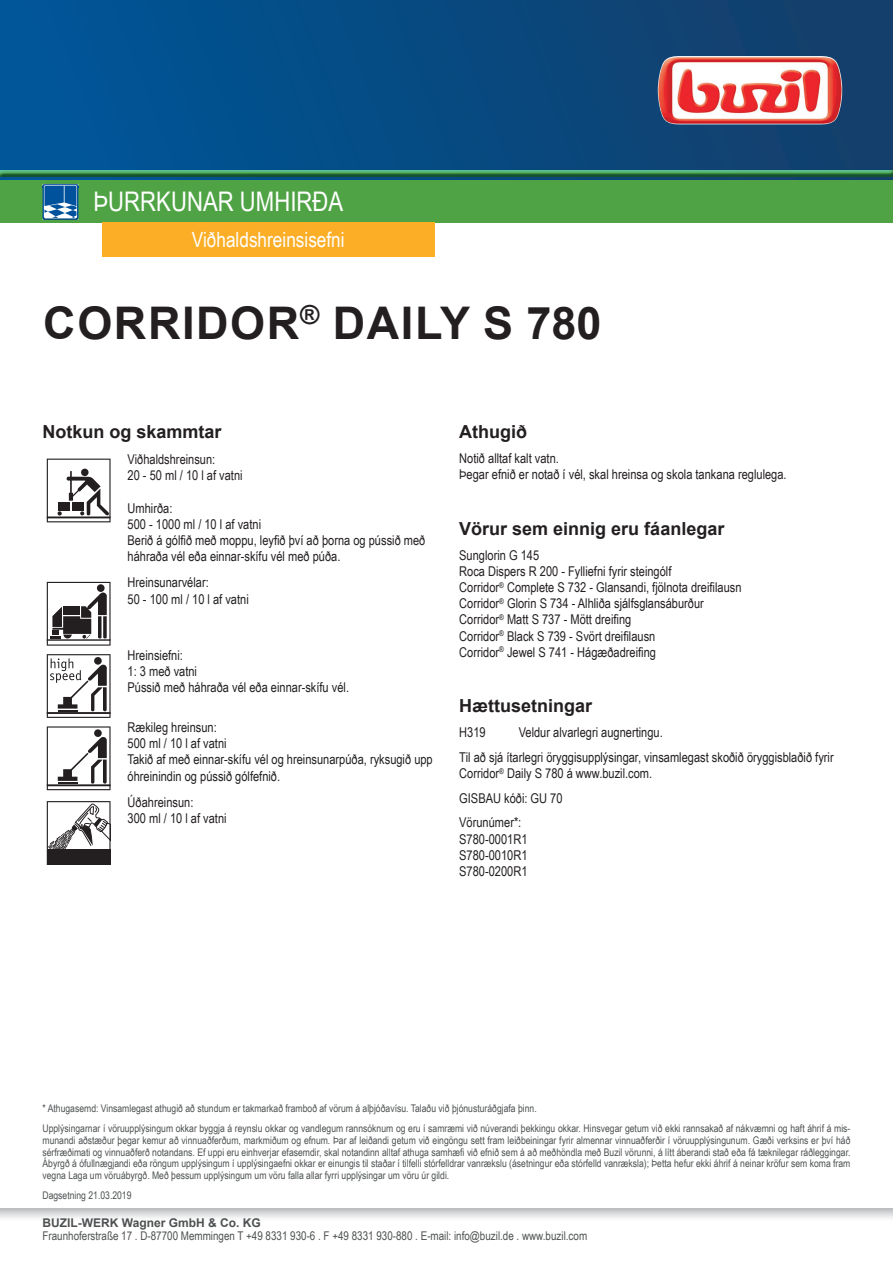
<style>
.page{position:relative;width:893px;height:1263px;background:#fff}
.page>*{position:absolute;margin:0;border:0;box-sizing:border-box;transform-origin:0 0}
.t1{font:700 45px "Arial";letter-spacing:.035em;color:#231f20}
.t2{font:27px "Arial Narrow";color:#fff}
.t3{font:21px "Arial Narrow";color:#fff}
.t4{font:700 18px "Arial";color:#231f20}
.t5{font:13.5px/16.2px "Arial Narrow";color:#231f20}
.t6{font:12px "Arial Narrow";color:#4e5151}
.t7{font:700 12px "Arial";color:#4e5151}
.t8{font:10.5px/11.7px "Arial Narrow";color:#4d5152}
</style>
<div class="page">
<svg style="left:0;top:1209px;width:893px;height:9px;background:#d9dadc"></svg>
<svg style="left:47px;top:459px;width:64px;height:63px"></svg>
<svg style="left:47px;top:582px;width:64px;height:64px"></svg>
<svg style="left:47px;top:654px;width:64px;height:64px"></svg>
<svg style="left:47px;top:726px;width:64px;height:64px"></svg>
<svg style="left:47px;top:801px;width:64px;height:64px"></svg>
<div style="left:0;top:0;width:893px;height:180px;background:linear-gradient(to right,#00569a,#143e69)"></div>
<img style="left:658px;top:56px;width:184px;height:68px">
<hr style="left:0;top:0;width:1px;height:180px;background:#015599">
<div style="left:0;top:169px;width:893px;height:8px;background:#015599;opacity:.75"></div>
<div style="left:0;top:180px;width:893px;height:43px;background:#4fa345"></div>
<img style="left:43px;top:184px;width:35px;height:36px">
<svg style="left:44px;top:185px;width:35px;height:33px"></svg>
<div style="left:102px;top:223px;width:333px;height:34px;background:#fbae26"></div>
<h2 class="t2" style="left:94px;top:182px;width:251px">ÞURRKUNAR UMHIRÐA</h2>
<h3 class="t3" style="left:192px;top:225px;width:154px">Viðhaldshreinsisefni</h3>
<h1 class="t1" style="left:43px;top:291px;width:560px">CORRIDOR<sup>®</sup> DAILY S 780</h1>
<h3 class="t4" style="left:43px;top:419px;width:181px">Notkun og skammtar</h3>
<p class="t5" style="left:128px;top:451px;width:117px">Viðhaldshreinsun:<br>20 - 50 ml / 10 l af vatni</p>
<p class="t5" style="left:128px;top:499px;width:299px">Umhirða:<br>500 - 1000 ml / 10 l af vatni<br>Berið á gólfið með moppu, leyfið því að þorna og pússið með háhraða vél eða einnar-skífu vél með púða.</p>
<p class="t5" style="left:128px;top:574px;width:123px">Hreinsunarvélar:<br>50 - 100 ml / 10 l af vatni</p>
<p class="t5" style="left:128px;top:646px;width:223px">Hreinsiefni:<br>1: 3 með vatni<br>Pússið með háhraða vél eða einnar-skífu vél.</p>
<p class="t5" style="left:128px;top:719px;width:307px">Rækileg hreinsun:<br>500 ml / 10 l af vatni<br>Takið af með einnar-skífu vél og hreinsunarpúða, ryksugið upp óhreinindin og pússið gólfefnið.</p>
<p class="t5" style="left:128px;top:793px;width:101px">Úðahreinsun:<br>300 ml / 10 l af vatni</p>
<h3 class="t4" style="left:459px;top:419px;width:69px">Athugið</h3>
<p class="t5" style="left:459px;top:450px;width:329px">Notið alltaf kalt vatn.<br>Þegar efnið er notað í vél, skal hreinsa og skola tankana reglulega.</p>
<h3 class="t4" style="left:459px;top:516px;width:267px">Vörur sem einnig eru fáanlegar</h3>
<p class="t5" style="left:459px;top:546px;width:284px">Sunglorin G 145<br>Roca Dispers R 200 - Fylliefni fyrir steingólf<br>Corridor<sup>®</sup> Complete S 732 - Glansandi, fjölnota dreifilausn Corridor<sup>®</sup> Glorin S 734 - Alhliða sjálfsglansáburður Corridor<sup>®</sup> Matt S 737 - Mött dreifing<br>Corridor<sup>®</sup> Black S 739 - Svört dreifilausn<br>Corridor<sup>®</sup> Jewel S 741 - Hágæðadreifing</p>
<h3 class="t4" style="left:459px;top:693px;width:135px">Hættusetningar</h3>
<p class="t5" style="left:459px;top:724px;width:28px">H319</p>
<p class="t5" style="left:459px;top:719px;width:376px;line-height:24.8px;text-indent:60px">Veldur alvarlegri augnertingu.<br>Til að sjá ítarlegri öryggisupplýsingar, vinsamlegast skoðið öryggisblaðið fyrir</p>
<p class="t5" style="left:459px;top:760px;width:194px;line-height:24.8px">Corridor<sup>®</sup> Daily S 780 á www.buzil.com.<br>GISBAU kóði: GU 70<br>Vörunúmer*:</p>
<p class="t5" style="left:459px;top:830px;width:70px;text-align:justify">S780-0001R1<br>S780-0010R1<br>S780-0200R1</p>
<p class="t8" style="left:43px;top:1098px;width:809px;line-height:20.2px">* Athugasemd: Vinsamlegast athugið að stundum er takmarkað framboð af vörum á alþjóðavísu. Talaðu við þjónusturáðgjafa þinn.<br>Upplýsingarnar í vöruupplýsingum okkar byggja á reynslu okkar og vandlegum rannsóknum og eru í samræmi við núverandi þekkingu okkar. Hinsvegar getum við ekki rannsakað af nákvæmni og haft áhrif á mis-</p>
<p class="t8" style="left:43px;top:1134px;width:809px;text-align:justify">munandi aðstæður þegar kemur að vinnuaðferðum, markmiðum og efnum. Þar af leiðandi getum við eingöngu sett fram leiðbeiningar fyrir almennar vinnuaðferðir í vöruupplýsingunum. Gæði verksins er því háð sérfræðimati og vinnuaðferð notandans. Ef uppi eru einhverjar efasemdir, skal notandinn alltaf athuga samhæfi við efnið sem á að meðhöndla með Buzil vörunni, á lítt áberandi stað eða fá tæknilegar ráðleggingar.<br>Ábyrgð á ófullnægjandi eða röngum upplýsingum í upplýsingaefni okkar er einungis til staðar í tilfelli stórfelldrar vanrækslu (ásetningur eða stórfelld vanræksla); Þetta hefur ekki áhrif á neinar kröfur sem koma fram vegna Laga um vöruábyrgð. Með þessum upplýsingum um vöru falla allar fyrri upplýsingar um vöru úr gildi.</p>
<p class="t8" style="left:43px;top:1189px;width:91px">Dagsetning 21.03.2019</p>
<p class="t7" style="left:43px;top:1214px;width:220px">BUZIL-WERK Wagner GmbH &amp; Co. KG</p>
<p class="t6" style="left:43px;top:1227px;width:546px">Fraunhoferstraße 17 . D-87700 Memmingen T +49 8331 930-6 . F +49 8331 930-880 . E-mail: info@buzil.de . www.buzil.com</p>
</div>
